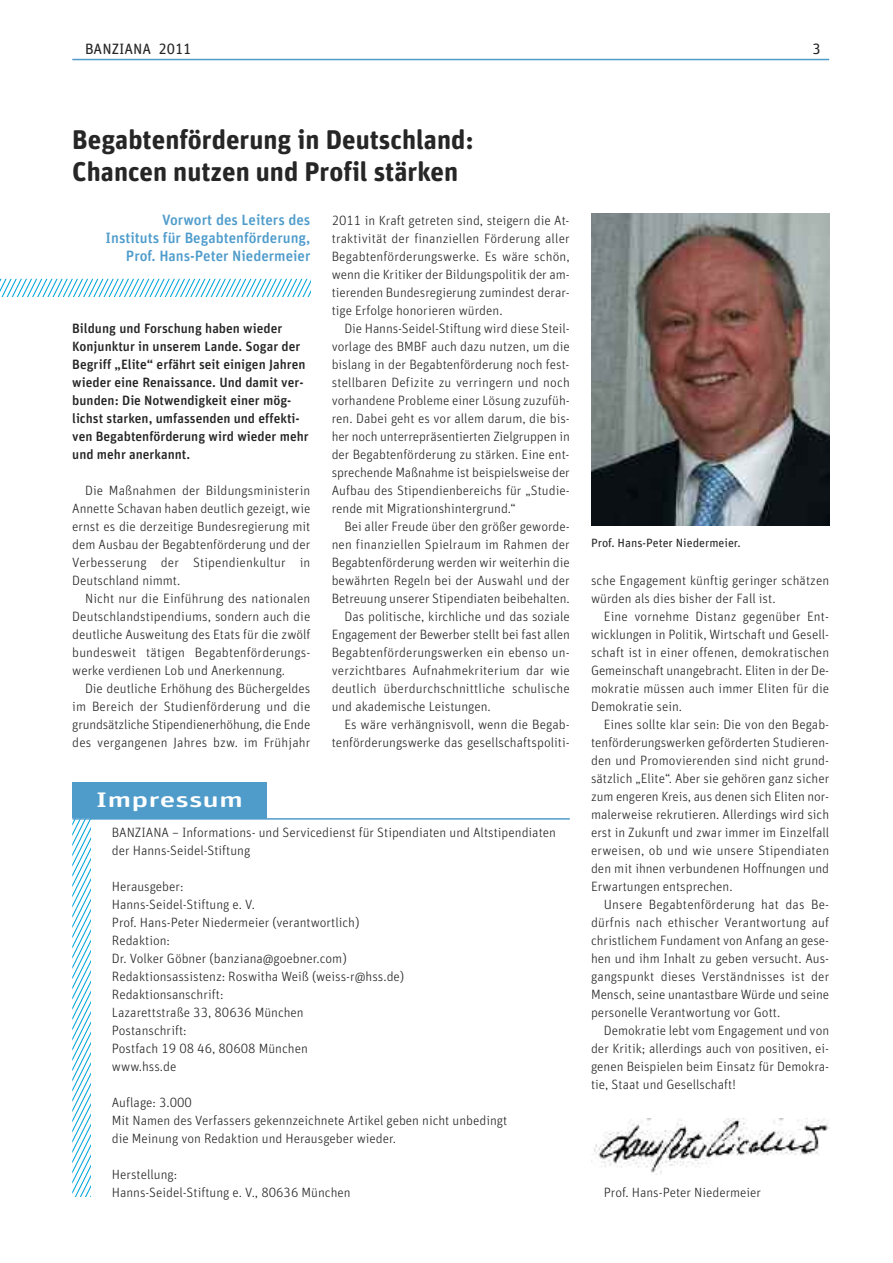
<style>
.page{position:relative;width:893px;height:1263px;background:#fff}
.page>*{position:absolute;margin:0;border:0;box-sizing:border-box;transform-origin:0 0}
.t1{font:700 27px/32.4px "Unit Rounded Offc";color:#272627}
.t2{font:500 21px "Unit Rounded Offc";color:#fff;scale:1.5 1}
.t3{font:500 15px/18px "Unit Rounded Offc";color:#4f9ccb;text-align:right}
.t4{font:15px "Unit Rounded Offc";color:#272627}
.t5{font:300 13.5px/18px "Unit Rounded Offc";color:#272627;text-align:justify}
.t6{font:500 13.5px/18px "Unit Rounded Offc";color:#272627}
.t7{font:12px "Unit Rounded Offc";color:#272627}
</style>
<div class="page">
<hr style="left:72px;top:59px;width:757px;height:1px;background:#4f9ccb">
<svg style="left:0;top:279px;width:310px;height:18px"></svg>
<div style="left:72px;top:783px;width:195px;height:36px;background:#4f9ccb"></div>
<svg style="left:72px;top:820px;width:18px;height:377px"></svg>
<img style="left:591px;top:1118px;width:238px;height:56px">
<hr style="left:72px;top:818px;width:498px;height:2px;background:#4f9ccb">
<img style="left:591px;top:213px;width:238px;height:312px">
<p class="t4" style="left:85px;top:40px;width:108px">BANZIANA 2011</p>
<p class="t4" style="left:812px;top:40px;width:10px">3</p>
<h1 class="t1" style="left:72px;top:123px;width:403px">Begabtenförderung in Deutschland:<br>Chancen nutzen und Profil stärken</h1>
<p class="t3" style="left:106px;top:211px;width:206px">Vorwort des Leiters des<br>Instituts für Begabtenförderung,<br>Prof. Hans-Peter Niedermeier</p>
<p class="t5" style="left:332px;top:211px;width:240px">2011 in Kraft getreten sind, steigern die At&shy;traktivität der finanziellen Förderung aller Begabtenförderungswerke. Es wäre schön, wenn die Kritiker der Bildungspolitik der am&shy;tierenden Bundesregierung zumindest derar&shy;tige Erfolge honorieren würden.</p>
<p class="t5" style="left:332px;top:319px;width:240px;text-indent:13px">Die Hanns-Seidel-Stiftung wird diese Steil&shy;vorlage des BMBF auch dazu nutzen, um die bislang in der Begabtenförderung noch fest&shy;stellbaren Defizite zu verringern und noch vorhandene Probleme einer Lösung zuzufüh&shy;ren. Dabei geht es vor allem darum, die bis&shy;her noch unterrepräsentierten Zielgruppen in der Begabtenförderung zu stärken. Eine ent&shy;sprechende Maßnahme ist beispielsweise der Aufbau des Stipendienbereichs für „Studie&shy;rende mit Migrationshintergrund.“</p>
<p class="t5" style="left:344px;top:517px;width:227px">Bei aller Freude über den größer geworde-</p>
<p class="t5" style="left:332px;top:535px;width:240px">nen finanziellen Spielraum im Rahmen der</p>
<p class="t5" style="left:332px;top:553px;width:240px">Begabtenförderung werden wir weiterhin die</p>
<p class="t5" style="left:332px;top:571px;width:240px">bewährten Regeln bei der Auswahl und der</p>
<p class="t5" style="left:332px;top:589px;width:240px">Betreuung unserer Stipendiaten beibehalten.</p>
<p class="t5" style="left:344px;top:607px;width:227px">Das politische, kirchliche und das soziale</p>
<p class="t5" style="left:332px;top:625px;width:240px">Engagement der Bewerber stellt bei fast allen</p>
<p class="t5" style="left:332px;top:643px;width:240px">Begabtenförderungswerken ein ebenso un-</p>
<p class="t5" style="left:332px;top:661px;width:240px">verzichtbares Aufnahmekriterium dar wie</p>
<p class="t5" style="left:332px;top:679px;width:240px">deutlich überdurchschnittliche schulische</p>
<p class="t5" style="left:332px;top:697px;width:161px">und akademische Leistungen.</p>
<p class="t5" style="left:344px;top:715px;width:227px">Es wäre verhängnisvoll, wenn die Begab-</p>
<p class="t5" style="left:332px;top:733px;width:240px">tenförderungswerke das gesellschaftspoliti-</p>
<p class="t6" style="left:72px;top:319px;width:238px">Bildung und Forschung haben wieder Konjunktur in unserem Lande. Sogar der Begriff „Elite“ erfährt seit einigen Jahren wieder eine Renaissance. Und damit ver&shy;bunden: Die Notwendigkeit einer mög&shy;lichst starken, umfassenden und effekti&shy;ven Begabtenförderung wird wieder mehr und mehr anerkannt.</p>
<p class="t5" style="left:72px;top:481px;width:240px;text-indent:13px">Die Maßnahmen der Bildungsministerin Annette Schavan haben deutlich gezeigt, wie ernst es die derzeitige Bundesregierung mit dem Ausbau der Begabtenförderung und der Verbesserung der Stipendienkultur in Deutschland nimmt.</p>
<p class="t5" style="left:72px;top:589px;width:240px;text-indent:13px">Nicht nur die Einführung des nationalen Deutschlandstipendiums, sondern auch die deutliche Ausweitung des Etats für die zwölf bundesweit tätigen Begabtenförderungs&shy;werke verdienen Lob und Anerkennung.</p>
<p class="t5" style="left:72px;top:679px;width:240px;text-indent:13px">Die deutliche Erhöhung des Büchergeldes im Bereich der Studienförderung und die grundsätzliche Stipendienerhöhung, die Ende des vergangenen Jahres bzw. im Frühjahr</p>
<h2 class="t2" style="left:96px;top:787px;width:100px">Impressum</h2>
<p class="t5" style="left:112px;top:823px;width:446px">BANZIANA – Informations- und Servicedienst für Stipendiaten und Altstipendiaten der Hanns-Seidel-Stiftung</p>
<p class="t5" style="left:112px;top:877px;width:294px;text-align:left">Herausgeber:<br>Hanns-Seidel-Stiftung e. V.<br>Prof. Hans-Peter Niedermeier (verantwortlich)<br>Redaktion:<br>Dr. Volker Göbner (banziana@goebner.com)<br>Redaktionsassistenz: Roswitha Weiß (weiss-r@hss.de)<br>Redaktionsanschrift:<br>Lazarettstraße 33, 80636 München<br>Postanschrift:<br>Postfach 19 08 46, 80608 München<br>www.hss.de</p>
<p class="t5" style="left:112px;top:1093px;width:397px;text-align:left">Auflage: 3.000<br>Mit Namen des Verfassers gekennzeichnete Artikel geben nicht unbedingt die Meinung von Redaktion und Herausgeber wieder.</p>
<p class="t5" style="left:112px;top:1165px;width:240px">Herstellung:<br>Hanns-Seidel-Stiftung e. V., 80636 München</p>
<p class="t7" style="left:591px;top:536px;width:151px">Prof. Hans-Peter Niedermeier.</p>
<p class="t5" style="left:591px;top:571px;width:240px">sche Engagement künftig geringer schätzen würden als dies bisher der Fall ist.</p>
<p class="t5" style="left:591px;top:607px;width:240px;text-indent:13px">Eine vornehme Distanz gegenüber Ent&shy;wicklungen in Politik, Wirtschaft und Gesell&shy;schaft ist in einer offenen, demokratischen Gemeinschaft unangebracht. Eliten in der De&shy;mokratie müssen auch immer Eliten für die Demokratie sein.</p>
<p class="t5" style="left:591px;top:715px;width:240px;text-indent:13px">Eines sollte klar sein: Die von den Begab&shy;tenförderungswerken geförderten Studieren&shy;den und Promovierenden sind nicht grund&shy;sätzlich „Elite“. Aber sie gehören ganz sicher zum engeren Kreis, aus denen sich Eliten nor&shy;malerweise rekrutieren. Allerdings wird sich erst in Zukunft und zwar immer im Einzelfall erweisen, ob und wie unsere Stipendiaten den mit ihnen verbundenen Hoffnungen und Erwartungen entsprechen.</p>
<p class="t5" style="left:591px;top:895px;width:240px;text-indent:13px">Unsere Begabtenförderung hat das Be&shy;dürfnis nach ethischer Verantwortung auf christlichem Fundament von Anfang an gese&shy;hen und ihm Inhalt zu geben versucht. Aus&shy;gangspunkt dieses Verständnisses ist der Mensch, seine unantastbare Würde und seine personelle Verantwortung vor Gott.</p>
<p class="t5" style="left:591px;top:1021px;width:240px;text-indent:13px">Demokratie lebt vom Engagement und von der Kritik; allerdings auch von positiven, ei&shy;genen Beispielen beim Einsatz für Demokra&shy;tie, Staat und Gesellschaft!</p>
<p class="t5" style="left:604px;top:1183px;width:159px">Prof. Hans-Peter Niedermeier</p>
</div>
